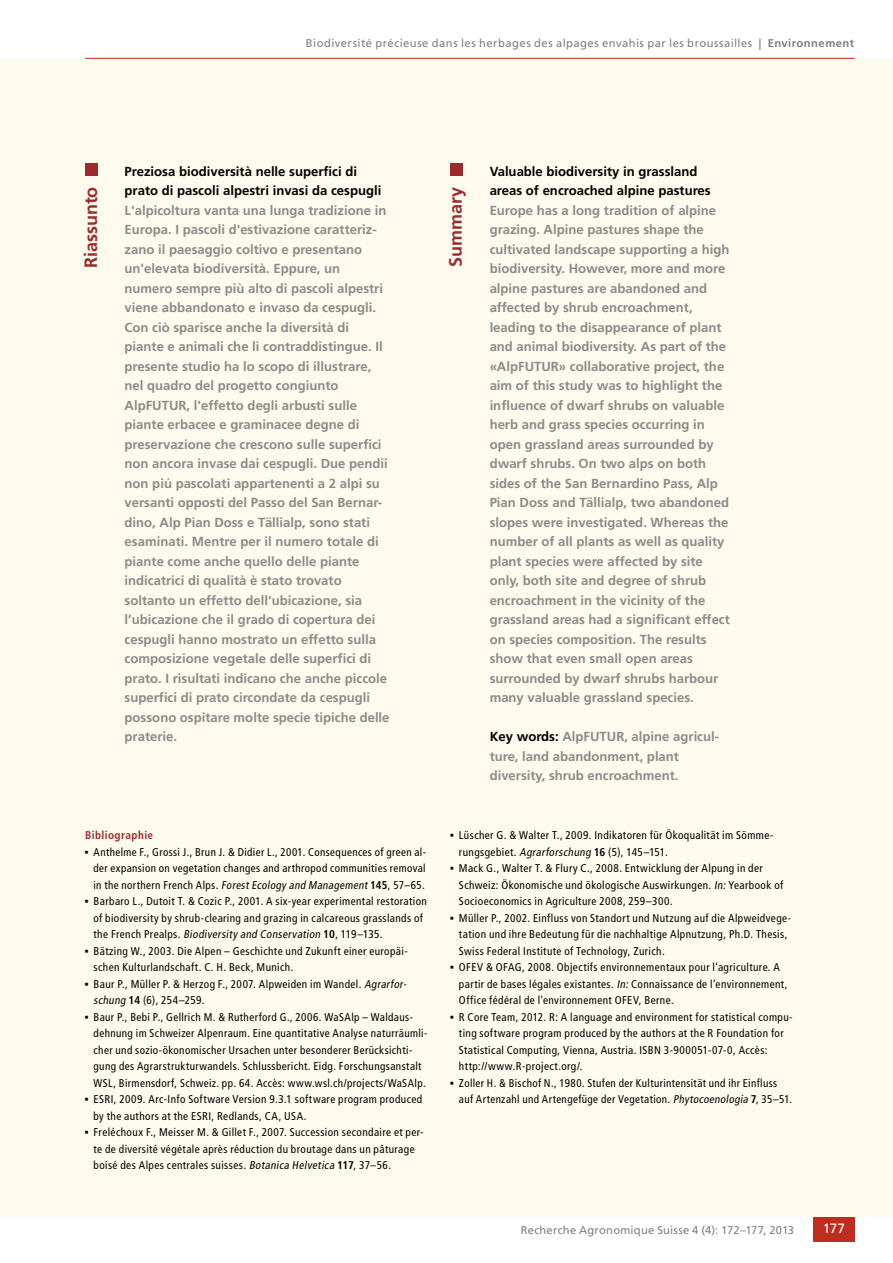
<style>
.page{position:relative;width:893px;height:1263px;background:#fff}
.page>*{position:absolute;margin:0;border:0;box-sizing:border-box;transform-origin:0 0}
.t1{font:700 18px "Frutiger LT Std";letter-spacing:-.005em;color:#9a2b2f}
.t2{font:13.5px "Frutiger LT Std";color:#fff}
.t3{font:700 13.2px/19.5px "Frutiger LT Std";color:#8b8b8b}
.t4{font:700 13.2px/19.5px "Frutiger LT Std";color:#000}
.t5{font:condensed 11.25px/16.5px "Frutiger LT Std";letter-spacing:.035em;color:#000}
.t6{font:11.25px "Frutiger LT Std";letter-spacing:.035em;color:#808080}
.t7{font:700 condensed 11.25px "Frutiger LT Std";letter-spacing:.04em;color:#9a2b2f}
.s1{font-weight:700}
.s2{color:#8b8b8b}
.s3{font-family:"Universal Newswith Comm Pi";font-stretch:normal}
.s4{font-style:italic}
</style>
<div class="page">
<hr style="left:85px;top:1216px;width:770px;height:1px;background:#bd2d21">
<div style="left:813px;top:1216px;width:42px;height:26px;background:#bd2d21"></div>
<div style="left:0;top:58px;width:893px;height:1158px;background:#fefaed"></div>
<hr style="left:85px;top:58px;width:770px;height:1px;background:#bd2d21">
<div style="left:85px;top:163px;width:13px;height:13px;background:#9a2b2f"></div>
<div style="left:450px;top:163px;width:13px;height:13px;background:#9a2b2f"></div>
<p class="t6" style="left:306px;top:36px;width:550px">Biodiversité précieuse dans les herbages des alpages envahis par les broussailles <span class="s1">| Environnement</span></p>
<p class="t4" style="left:125px;top:161px;width:258px">Preziosa biodiversità nelle superfici di prato di pascoli alpestri invasi da cespugli</p>
<p class="t3" style="left:125px;top:200px;width:263px">L'alpicoltura vanta una lunga tradizione in Europa. I pascoli d'estivazione caratteriz&shy;zano il paesaggio coltivo e presentano un'elevata biodiversità. Eppure, un numero sempre più alto di pascoli alpestri viene abbandonato e invaso da cespugli.<br>Con ciò sparisce anche la diversità di piante e animali che li contraddistingue. Il presente studio ha lo scopo di illustrare, nel quadro del progetto congiunto<br>AlpFutur</p>
<h1 class="t1" style="left:80px;top:268px;width:83px;rotate:-90deg">Riassunto</h1>
<h1 class="t1" style="left:445px;top:267px;width:82px;rotate:-90deg">Summary</h1>
<p class="t3" style="left:125px;top:395px;width:266px;text-indent:62px">, l'effetto degli arbusti sulle piante erbacee e graminacee degne di preservazione che crescono sulle superfici non ancora invase dai cespugli. Due pendii non piú pascolati appartenenti a 2 alpi su versanti opposti del Passo del San Bernar&shy;dino, Alp Pian Doss e Tällialp, sono stati esaminati. Mentre per il numero totale di piante come anche quello delle piante indicatrici di qualità è stato trovato soltanto un effetto dell'ubicazione, sia l’ubicazione che il grado di copertura dei cespugli hanno mostrato un effetto sulla composizione vegetale delle superfici di prato. I risultati indicano che anche piccole superfici di prato circondate da cespugli possono ospitare molte specie tipiche delle praterie.</p>
<p class="t4" style="left:490px;top:161px;width:222px">Valuable biodiversity in grassland areas of encroached alpine pastures</p>
<p class="t3" style="left:490px;top:200px;width:241px">Europe has a long tradition of alpine grazing. Alpine pastures shape the cultivated landscape supporting a high biodiversity. However, more and more alpine pastures are abandoned and affected by shrub encroachment, leading to the disappearance of plant and animal biodiversity. As part of the «AlpFutur</p>
<p class="t3" style="left:490px;top:356px;width:242px;text-indent:69px">» collaborative project, the aim of this study was to highlight the influence of dwarf shrubs on valuable herb and grass species occurring in open grassland areas surrounded by dwarf shrubs. On two alps on both sides of the San Bernardino Pass, Alp Pian Doss and Tällialp, two abandoned slopes were investigated. Whereas the number of all plants as well as quality plant species were affected by site only, both site and degree of shrub encroachment in the vicinity of the grassland areas had a significant effect on species composition. The results show that even small open areas surrounded by dwarf shrubs harbour many valuable grassland species.</p>
<p class="t4" style="left:490px;top:727px;width:110px">Key words: <span class="s2">AlpFutur</span></p>
<p class="t3" style="left:490px;top:727px;width:231px;text-indent:135px">, alpine agricul&shy;ture, land abandonment, plant diversity, shrub encroachment.</p>
<p class="t7" style="left:85px;top:828px;width:70px">Bibliographie</p>
<p class="t5" style="left:94px;top:843px;width:334px;text-align:justify;text-indent:-9px"><span class="s3">▪</span> Anthelme F., Grossi J., Brun J. &amp; Didier L., 2001. Consequences of green al&shy;der expansion on vegetation changes and arthropod communities removal in the northern French Alps. <span class="s4">Forest Ecology and Management</span><span class="s1">145</span>, 57–65.</p>
<p class="t5" style="left:94px;top:893px;width:335px;text-indent:-9px"><span class="s3">▪</span> Barbaro L., Dutoit T. &amp; Cozic P., 2001. A six-year experimental restoration of biodiversity by shrub-clearing and grazing in calcareous grasslands of t h e Fre n c h P real p s . <span class="s4">Biodiversity and Conservation</span> <span class="s1">10</span>, 119 –135.</p>
<p class="t5" style="left:94px;top:942px;width:316px;text-indent:-9px"><span class="s3">▪</span> Bätzing W., 2003. Die Alpen – Geschichte und Zukunft einer europäi&shy;schen Kulturlandschaft. C. H. Beck, Munich.</p>
<p class="t5" style="left:94px;top:975px;width:316px;text-indent:-9px"><span class="s3">▪</span> Baur P., Müller P. &amp; Herzog F., 2007. Alpweiden im Wandel. <span class="s4">Agrarfor&shy;schung</span><span class="s1">14</span> (6), 254–259.</p>
<p class="t5" style="left:94px;top:1008px;width:335px;text-indent:-9px"><span class="s3">▪</span> Baur P., Bebi P., Gellrich M. &amp; Rutherford G., 2006. WaSAlp – Waldaus&shy;dehnung im Schweizer Alpenraum. Eine quantitative Analyse naturräumli&shy;cher und sozio-ökonomischer Ursachen unter besonderer Berücksichti&shy;gung des Agrarstrukturwandels. Schlussbericht. Eidg. Forschungsanstalt WSL, Birmensdorf, Schweiz. pp. 64. Accès: www.wsl.ch/projects/WaSAlp.</p>
<p class="t5" style="left:94px;top:1091px;width:330px;text-indent:-9px"><span class="s3">▪</span> ESRI, 2009. Arc-Info Software Version 9.3.1 software program produced by the authors at the ESRI, Redlands, CA, USA.</p>
<p class="t5" style="left:94px;top:1124px;width:331px;text-indent:-9px"><span class="s3">▪</span> Freléchoux F., Meisser M. &amp; Gillet F., 2007. Succession secondaire et per&shy;te de diversité végétale après réduction du broutage dans un pâturage boisé des Alpes centrales suisses. <span class="s4">Botanica Helvetica</span><span class="s1">117</span>, 37–56.</p>
<p class="t5" style="left:459px;top:827px;width:316px;text-indent:-9px"><span class="s3">▪</span> Lüscher G. &amp; Walter T., 2009. Indikatoren für Ökoqualität im Sömme&shy;rungsgebiet. <span class="s4">Agrarforschung</span><span class="s1">16</span> (5), 145–151.</p>
<p class="t5" style="left:459px;top:860px;width:326px;text-indent:-9px"><span class="s3">▪</span> Mack G., Walter T. &amp; Flury C., 2008. Entwicklung der Alpung in der<br>Schweiz: Ökonomische und ökologische Auswirkungen. <span class="s4">In:</span> Yearbook of<br>Socioeconomics in Agriculture 2008, 259–300.</p>
<p class="t5" style="left:459px;top:909px;width:334px;text-indent:-9px"><span class="s3">▪</span> Müller P., 2002. Einfluss von Standort und Nutzung auf die Alpweidvege&shy;tation und ihre Bedeutung für die nachhaltige Alpnutzung, Ph.D. Thesis,<br>Swiss Federal Institute of Technology, Zurich.</p>
<p class="t5" style="left:459px;top:959px;width:330px;text-indent:-8px"><span class="s3">▪</span> OFEV &amp; OFAG, 2008. Objectifs environnementaux pour l’agriculture. A partir de bases légales existantes. <span class="s4">In:</span> Connaissance de l’environnement,<br>Office fédéral de l'environnement OFEV, Berne.</p>
<p class="t5" style="left:459px;top:1008px;width:335px;text-indent:-9px"><span class="s3">▪</span> R Core Team, 2012. R: A language and environment for statistical compu&shy;ting software program produced by the authors at the R Foundation for Statistical Computing, Vienna, Austria. ISBN 3-900051-07-0, Accès: http://www.R-project.org/.</p>
<p class="t5" style="left:459px;top:1074px;width:335px;text-indent:-9px"><span class="s3">▪</span> Zoller H. &amp; Bischof N., 1980. Stufen der Kulturintensität und ihr Einfluss auf Artenzahl und Artengefüge der Vegetation. <span class="s4">Phytocoenologia</span><span class="s1">7</span>, 35–51.</p>
<p class="t6" style="left:521px;top:1223px;width:275px">Recherche Agronomique Suisse 4 (4): 172–177, 2013</p>
<p class="t2" style="left:823px;top:1221px;width:24px">177</p>
</div>
